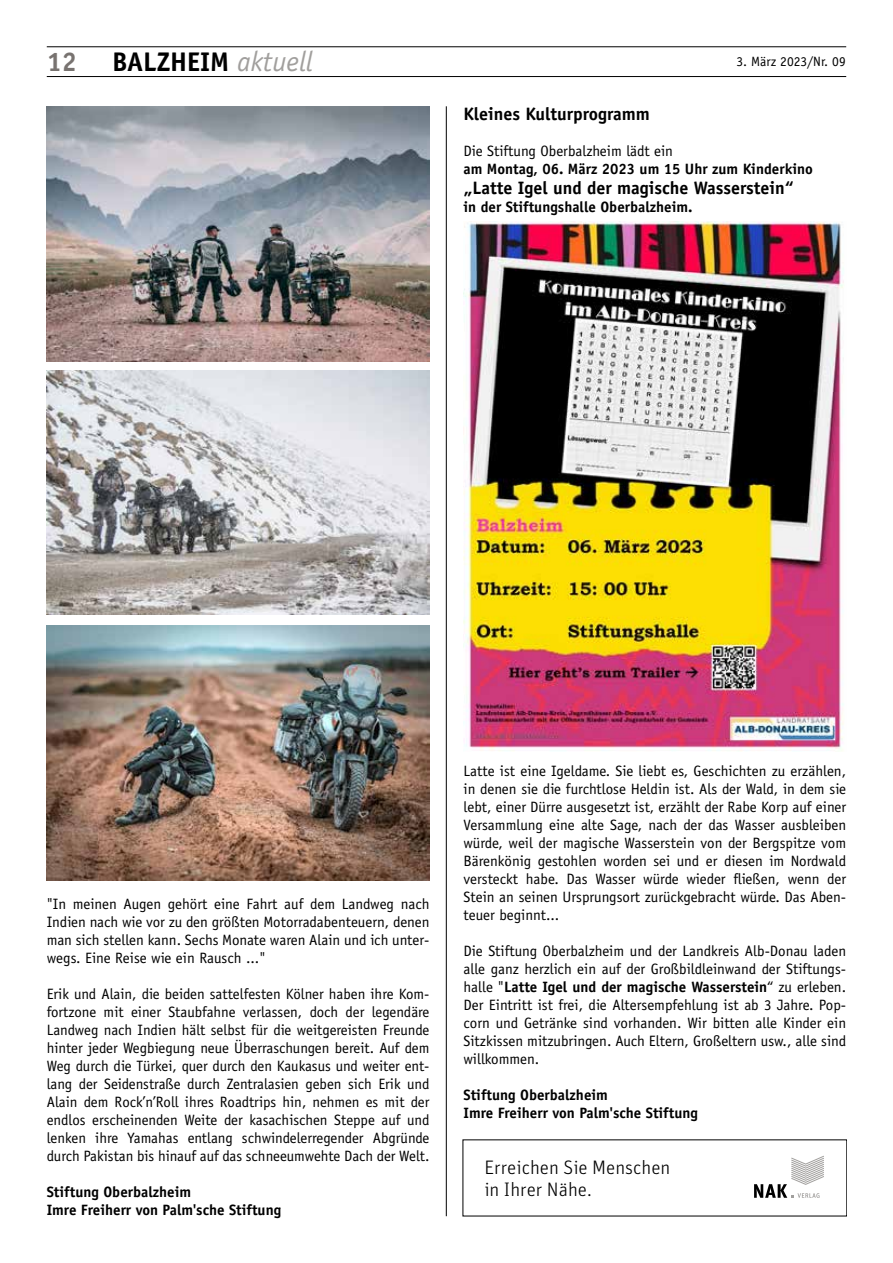
<style>
.page{position:relative;width:893px;height:1263px;background:#fff}
.page>*{position:absolute;margin:0;border:0;box-sizing:border-box;transform-origin:0 0}
.t1{font:700 27px "Officina Sans";color:#000}
.t2{font:700 27px "Officina Sans";color:#787370}
.t3{font:300 19.5px/22.5px "Unit Pro";color:#000}
.t4{font:700 18px "Officina Sans";color:#000}
.t5{font:15px/18px "Officina Sans";color:#000;text-align:justify}
.t6{font:700 15px/18px "Officina Sans";color:#000}
.t7{font:13.5px "Officina Sans";color:#000}
.s1{font-weight:400;font-style:italic;font-size:28.35px;color:#a19f9d}
.s2{font-weight:700}
</style>
<div class="page">
<hr style="left:47px;top:76px;width:799px;height:1px;background:#000">
<hr style="left:47px;top:47px;width:799px;height:1px;background:#000">
<hr style="left:446px;top:106px;width:1px;height:1110px;background:#000">
<img style="left:463px;top:221px;width:381px;height:530px">
<img style="left:47px;top:106px;width:382px;height:255px">
<img style="left:47px;top:371px;width:382px;height:244px">
<img style="left:47px;top:625px;width:382px;height:255px">
<svg style="left:754px;top:1155px;width:70px;height:43px"></svg>
<h1 class="t2" style="left:47px;top:45px;width:32px">12</h1>
<h1 class="t1" style="left:112px;top:45px;width:202px">BALZHEIM <span class="s1">aktuell</span></h1>
<p class="t7" style="left:736px;top:53px;width:111px">3. März 2023/Nr. 09</p>
<p class="t4" style="left:463px;top:103px;width:188px">Kleines Kulturprogramm</p>
<p class="t5" style="left:463px;top:142px;width:211px">Die Stiftung Oberbalzheim lädt ein</p>
<p class="t6" style="left:463px;top:160px;width:351px">am Montag, 06. März 2023 um 15 Uhr zum Kinderkino</p>
<p class="t4" style="left:463px;top:177px;width:332px">„Latte Igel und der magische Wasserstein“</p>
<p class="t6" style="left:463px;top:198px;width:231px">in der Stiftungshalle Oberbalzheim.</p>
<p class="t5" style="left:47px;top:895px;width:384px">"In meinen Augen gehört eine Fahrt auf dem Landweg nach Indien nach wie vor zu den größten Motorradabenteuern, denen man sich stellen kann. Sechs Monate waren Alain und ich unter&shy;wegs. Eine Reise wie ein Rausch ..."</p>
<p class="t5" style="left:47px;top:985px;width:384px">Erik und Alain, die beiden sattelfesten Kölner haben ihre Kom&shy;fortzone mit einer Staubfahne verlassen, doch der legendäre Landweg nach Indien hält selbst für die weitgereisten Freunde hinter jeder Wegbiegung neue Überraschungen bereit. Auf dem Weg durch die Türkei, quer durch den Kaukasus und weiter ent&shy;lang der Seidenstraße durch Zentralasien geben sich Erik und Alain dem Rock’n’Roll ihres Roadtrips hin, nehmen es mit der endlos erscheinenden Weite der kasachischen Steppe auf und lenken ihre Yamahas entlang schwindelerregender Abgründe durch Pakistan bis hinauf auf das schneeumwehte Dach der Welt.</p>
<p class="t6" style="left:47px;top:1183px;width:236px">Stiftung Oberbalzheim<br>Imre Freiherr von Palm'sche Stiftung</p>
<p class="t5" style="left:463px;top:762px;width:384px">Latte ist eine Igeldame. Sie liebt es, Geschichten zu erzählen, in denen sie die furchtlose Heldin ist. Als der Wald, in dem sie lebt, einer Dürre ausgesetzt ist, erzählt der Rabe Korp auf einer Versammlung eine alte Sage, nach der das Wasser ausbleiben würde, weil der magische Wasserstein von der Bergspitze vom Bärenkönig gestohlen worden sei und er diesen im Nordwald versteckt habe. Das Wasser würde wieder fließen, wenn der Stein an seinen Ursprungsort zurückgebracht würde. Das Aben&shy;teuer beginnt...</p>
<p class="t5" style="left:463px;top:942px;width:384px">Die Stiftung Oberbalzheim und der Landkreis Alb-Donau laden alle ganz herzlich ein auf der Großbildleinwand der Stiftungs&shy;halle "<span class="s2">Latte Igel und der magische Wasserstein</span>“ zu erleben.<br>Der Eintritt ist frei, die Altersempfehlung ist ab 3 Jahre. Pop&shy;corn und Getränke sind vorhanden. Wir bitten alle Kinder ein Sitzkissen mitzubringen. Auch Eltern, Großeltern usw., alle sind willkommen.</p>
<p class="t6" style="left:463px;top:1086px;width:236px">Stiftung Oberbalzheim<br>Imre Freiherr von Palm'sche Stiftung</p>
<h2 class="t3" style="left:484px;top:1155px;width:188px">Erreichen Sie Menschen in Ihrer Nähe.</h2>
</div>
